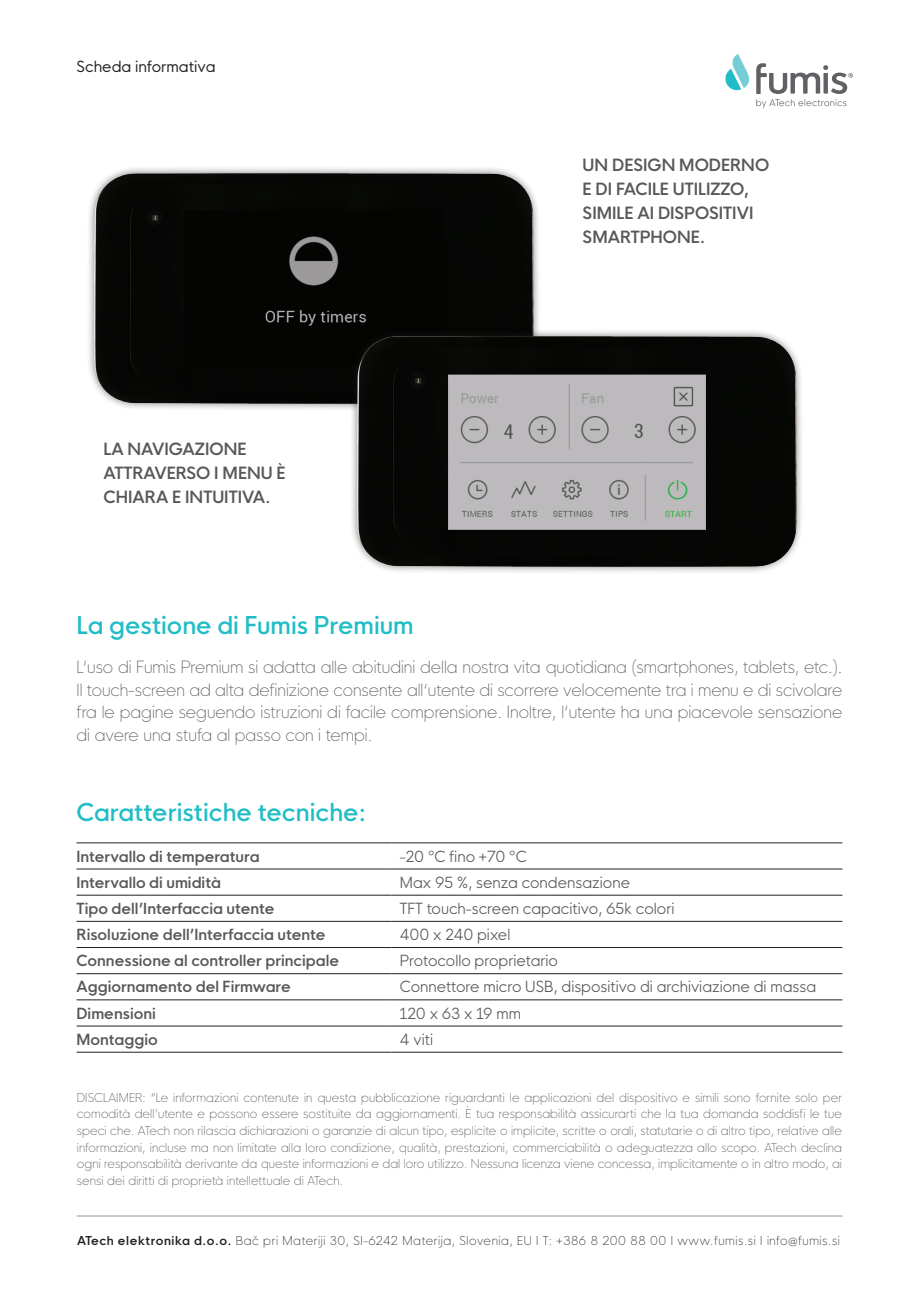
<style>
.page{position:relative;width:919px;height:1289px;background:#fff}
.page>*{position:absolute;margin:0;border:0;box-sizing:border-box;transform-origin:0 0}
.t1{font:500 24px "HK Nova";color:#21bdc6}
.t2{font:200 16.5px/22.5px "HK Nova";color:#57585a;text-align:justify}
.t3{font:600 16.5px "HK Nova";color:#57585a}
.t4{font:600 15px "HK Nova";color:#57585a}
.t5{font:300 15px "HK Nova";color:#57585a}
.t6{font:15px "HK Nova";color:#231f20}
.t7{font:200 12px/16.5px "HK Nova";letter-spacing:.01em;color:#57585a;text-align:justify}
.t8{font:200 12px "HK Nova";letter-spacing:.045em;color:#231f20}
.s1{font-weight:600}
</style>
<div class="page">
<hr style="left:77px;top:842px;width:314px;height:1px;background:#231f20">
<hr style="left:391px;top:842px;width:451px;height:1px;background:#231f20">
<hr style="left:77px;top:868px;width:314px;height:1px;background:#231f20">
<hr style="left:391px;top:868px;width:451px;height:1px;background:#231f20">
<hr style="left:77px;top:894px;width:314px;height:1px;background:#231f20">
<hr style="left:391px;top:894px;width:451px;height:1px;background:#231f20">
<hr style="left:77px;top:921px;width:314px;height:1px;background:#231f20">
<hr style="left:391px;top:921px;width:451px;height:1px;background:#231f20">
<hr style="left:77px;top:947px;width:314px;height:1px;background:#231f20">
<hr style="left:391px;top:947px;width:451px;height:1px;background:#231f20">
<hr style="left:77px;top:973px;width:314px;height:1px;background:#231f20">
<hr style="left:391px;top:973px;width:451px;height:1px;background:#231f20">
<hr style="left:77px;top:999px;width:314px;height:1px;background:#231f20">
<hr style="left:391px;top:999px;width:451px;height:1px;background:#231f20">
<hr style="left:77px;top:1025px;width:314px;height:1px;background:#231f20">
<hr style="left:391px;top:1025px;width:451px;height:1px;background:#231f20">
<hr style="left:77px;top:1051px;width:314px;height:1px;background:#231f20">
<hr style="left:391px;top:1051px;width:451px;height:1px;background:#231f20">
<svg style="left:725px;top:54px;width:24px;height:36px"></svg>
<svg style="left:756px;top:63px;width:97px;height:45px"></svg>
<hr style="left:77px;top:1215px;width:765px;height:1px;background:#939598">
<div style="left:86px;top:165px;width:455px;height:246px;background:#231f20;opacity:.59"></div>
<div style="left:94px;top:173px;width:439px;height:230px;background:#050604"></div>
<div style="left:349px;top:328px;width:455px;height:246px;background:#231f20;opacity:.59"></div>
<img style="left:357px;top:336px;width:439px;height:230px">
<p class="t6" style="left:77px;top:54px;width:140px">Scheda informativa</p>
<p class="t3" style="left:104px;top:434px;width:144px">LA NAVIGAZIONE</p>
<p class="t3" style="left:104px;top:458px;width:183px">ATTRAVERSO I MENU È</p>
<p class="t3" style="left:104px;top:482px;width:168px">CHIARA E INTUITIVA.</p>
<p class="t3" style="left:582px;top:151px;width:188px">UN DESIGN MODERNO</p>
<p class="t3" style="left:582px;top:175px;width:168px">E DI FACILE UTILIZZO,</p>
<p class="t3" style="left:582px;top:199px;width:172px">SIMILE AI DISPOSITIVI</p>
<p class="t3" style="left:582px;top:223px;width:124px">SMARTPHONE.</p>
<p class="t1" style="left:77px;top:604px;width:339px">La gestione di Fumis Premium</p>
<p class="t2" style="left:77px;top:654px;width:767px">L‘uso di Fumis Premium si adatta alle abitudini della nostra vita quotidiana (smartphones, tablets, etc.).<br>Il touch-screen ad alta definizione consente all‘utente di scorrere velocemente tra i menu e di scivolare fra le pagine seguendo istruzioni di facile comprensione. Inoltre, l‘utente ha una piacevole sensazione di avere una stufa al passo con i tempi.</p>
<p class="t1" style="left:77px;top:791px;width:291px">Caratteristiche tecniche:</p>
<p class="t4" style="left:77px;top:843px;width:184px">Intervallo di temperatura</p>
<p class="t5" style="left:400px;top:843px;width:128px">-20 ºC fino +70 ºC</p>
<p class="t4" style="left:77px;top:869px;width:146px">Intervallo di umidità</p>
<p class="t5" style="left:400px;top:869px;width:232px">Max 95 %, senza condensazione</p>
<p class="t4" style="left:77px;top:895px;width:199px">Tipo dell’Interfaccia utente</p>
<p class="t5" style="left:400px;top:895px;width:276px">TFT touch-screen capacitivo, 65k colori</p>
<p class="t4" style="left:77px;top:921px;width:250px">Risoluzione dell’Interfaccia utente</p>
<p class="t5" style="left:400px;top:921px;width:112px">400 x 240 pixel</p>
<p class="t4" style="left:77px;top:947px;width:264px">Connessione al controller principale</p>
<p class="t5" style="left:400px;top:947px;width:160px">Protocollo proprietario</p>
<p class="t4" style="left:77px;top:973px;width:216px">Aggiornamento del Firmware</p>
<p class="t5" style="left:400px;top:973px;width:418px">Connettore micro USB, dispositivo di archiviazione di massa</p>
<p class="t4" style="left:77px;top:1000px;width:81px">Dimensioni</p>
<p class="t5" style="left:400px;top:1000px;width:123px">120 x 63 x 19 mm</p>
<p class="t4" style="left:77px;top:1026px;width:83px">Montaggio</p>
<p class="t5" style="left:400px;top:1026px;width:35px">4 viti</p>
<p class="t7" style="left:77px;top:1087px;width:766px">DISCLAIMER: “Le informazioni contenute in questa pubblicazione riguardanti le applicazioni del dispositivo e simili sono fornite solo per comodità dell’utente e possono essere sostituite da aggiornamenti. È tua responsabilità assicurarti che la tua domanda soddisfi le tue speci che. ATech non rilascia dichiarazioni o garanzie di alcun tipo, esplicite o implicite, scritte o orali, statutarie o di altro tipo, relative alle informazioni, incluse ma non limitate alla loro condizione, qualità, prestazioni, commerciabilità o adeguatezza allo scopo. ATech declina ogni responsabilità derivante da queste informazioni e dal loro utilizzo. Nessuna licenza viene concessa, implicitamente o in altro modo, ai sensi dei diritti di proprietà intellettuale di ATech.</p>
<p class="t8" style="left:77px;top:1230px;width:764px"><span class="s1">ATech elektronika d.o.o.</span> Bač pri Materiji 30, SI-6242 Materija, Slovenia, EU I T: +386 8 200 88 00 I www.fumis.si I info@fumis.si</p>
</div>
